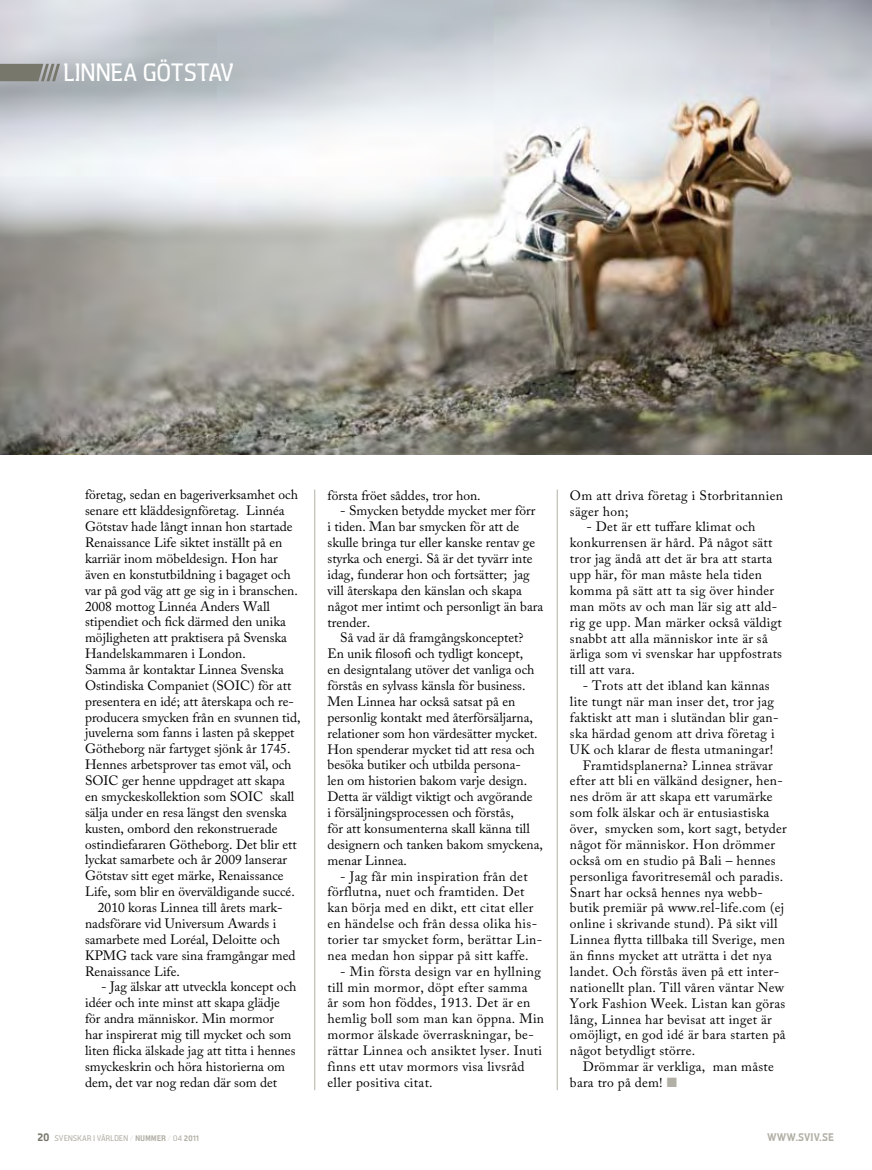
<style>
.page{position:relative;width:872px;height:1170px;background:#fff}
.page>*{position:absolute;margin:0;border:0;box-sizing:border-box;transform-origin:0 0}
.t1{font:500 25.5px "Aquarius";letter-spacing:.015em;color:#fff}
.t2{font:13.5px/15.9px "Adobe Caslon Pro";color:#000}
.t3{font:13.5px/15.9px "Adobe Caslon Pro";letter-spacing:.02em;color:#000}
.t4{font:13.5px/15.9px "Adobe Caslon Pro";letter-spacing:.025em;color:#000}
.t5{font:700 11.25px "Aquarius";letter-spacing:.055em;color:#b2b0a6}
.t6{font:500 8.25px "Aquarius";letter-spacing:.05em;color:#b2b0a6}
.s1{color:#b2b0a6}
.s2{font-weight:700;font-size:11.25px;color:#77776b}
.s3{font-weight:300}
.s4{font-weight:700}
</style>
<div class="page">
<img style="left:0;top:0;width:872px;height:455px">
<svg style="left:0;top:64px;width:60px;height:17px"></svg>
<hr style="left:314px;top:489px;width:1px;height:601px;background:#b2b0a6">
<hr style="left:557px;top:489px;width:1px;height:601px;background:#b2b0a6">
<p class="t1" style="left:64px;top:59px;width:25px">LINNEA</p>
<p class="t1" style="left:143px;top:59px;width:79px">GÖTSTAV</p>
<p class="t2" style="left:85px;top:487px;width:214px">företag, sedan en bageriverksamhet och</p>
<p class="t2" style="left:85px;top:502px;width:201px">senare ett kläddesignföretag. Linnéa</p>
<p class="t2" style="left:85px;top:518px;width:209px">Götstav hade långt innan hon startade</p>
<p class="t2" style="left:85px;top:534px;width:199px">Renaissance Life siktet inställt på en</p>
<p class="t2" style="left:85px;top:550px;width:194px">karriär inom möbeldesign. Hon har</p>
<p class="t2" style="left:85px;top:566px;width:207px">även en konstutbildning i bagaget och</p>
<p class="t2" style="left:85px;top:582px;width:214px">var på god väg att ge sig in i branschen.</p>
<p class="t2" style="left:85px;top:598px;width:186px">2008 mottog Linnéa Anders Wall</p>
<p class="t2" style="left:85px;top:613px;width:202px">stipendiet och fick därmed den unika</p>
<p class="t2" style="left:85px;top:629px;width:203px">möjligheten att praktisera på Svenska</p>
<p class="t2" style="left:85px;top:645px;width:162px">Handelskammaren i London.</p>
<p class="t2" style="left:85px;top:661px;width:200px">Samma år kontaktar Linnea Svenska</p>
<p class="t2" style="left:85px;top:677px;width:208px">Ostindiska Companiet (SOIC) för att</p>
<p class="t2" style="left:85px;top:693px;width:210px">presentera en idé; att återskapa och re-</p>
<p class="t2" style="left:85px;top:709px;width:217px">producera smycken från en svunnen tid,</p>
<p class="t2" style="left:85px;top:724px;width:211px">juvelerna som fanns i lasten på skeppet</p>
<p class="t2" style="left:85px;top:740px;width:207px">Götheborg när fartyget sjönk år 1745.</p>
<p class="t2" style="left:85px;top:756px;width:208px">Hennes arbetsprover tas emot väl, och</p>
<p class="t2" style="left:85px;top:772px;width:201px">SOIC ger henne uppdraget att skapa</p>
<p class="t2" style="left:85px;top:788px;width:211px">en smyckeskollektion som SOIC skall</p>
<p class="t2" style="left:85px;top:804px;width:203px">sälja under en resa längst den svenska</p>
<p class="t2" style="left:85px;top:820px;width:194px">kusten, ombord den rekonstruerade</p>
<p class="t2" style="left:85px;top:835px;width:213px">ostindiefararen Götheborg. Det blir ett</p>
<p class="t2" style="left:85px;top:851px;width:204px">lyckat samarbete och år 2009 lanserar</p>
<p class="t2" style="left:85px;top:867px;width:200px">Götstav sitt eget märke, Renaissance</p>
<p class="t2" style="left:85px;top:883px;width:211px">Life, som blir en överväldigande succé.</p>
<p class="t2" style="left:98px;top:899px;width:186px">2010 koras Linnea till årets mark-</p>
<p class="t2" style="left:85px;top:915px;width:193px">nadsförare vid Universum Awards i</p>
<p class="t2" style="left:85px;top:931px;width:196px">samarbete med Loréal, Deloitte och</p>
<p class="t2" style="left:85px;top:947px;width:212px">KPMG tack vare sina framgångar med</p>
<p class="t2" style="left:85px;top:962px;width:96px">Renaissance Life.</p>
<p class="t2" style="left:85px;top:978px;width:213px;text-indent:16px">- Jag älskar att utveckla koncept och idéer och inte minst att skapa glädje för andra människor. Min mormor<br>har inspirerat mig till mycket och som liten flicka älskade jag att titta i hennes smyckeskrin och höra historierna om dem, det var nog redan där som det</p>
<p class="t2" style="left:327px;top:487px;width:155px">första fröet såddes, tror hon.</p>
<p class="t2" style="left:340px;top:503px;width:196px">- Smycken betydde mycket mer förr</p>
<p class="t2" style="left:327px;top:518px;width:193px">i tiden. Man bar smycken för att de</p>
<p class="t2" style="left:327px;top:534px;width:209px">skulle bringa tur eller kanske rentav ge</p>
<p class="t2" style="left:327px;top:550px;width:206px">styrka och energi. Så är det tyvärr inte</p>
<p class="t2" style="left:327px;top:566px;width:204px">idag, funderar hon och fortsätter; jag</p>
<p class="t2" style="left:327px;top:582px;width:196px">vill återskapa den känslan och skapa</p>
<p class="t2" style="left:327px;top:598px;width:217px">något mer intimt och personligt än bara</p>
<p class="t2" style="left:327px;top:614px;width:44px">trender.</p>
<p class="t2" style="left:340px;top:629px;width:185px">Så vad är då framgångskonceptet?</p>
<p class="t2" style="left:327px;top:645px;width:197px">En unik filosofi och tydligt koncept,</p>
<p class="t2" style="left:327px;top:661px;width:208px">en designtalang utöver det vanliga och</p>
<p class="t2" style="left:327px;top:677px;width:199px">förstås en sylvass känsla för business.</p>
<p class="t2" style="left:327px;top:693px;width:189px">Men Linnea har också satsat på en</p>
<p class="t2" style="left:327px;top:709px;width:207px">personlig kontakt med återförsäljarna,</p>
<p class="t2" style="left:327px;top:725px;width:212px">relationer som hon värdesätter mycket.</p>
<p class="t2" style="left:327px;top:740px;width:209px">Hon spenderar mycket tid att resa och</p>
<p class="t2" style="left:327px;top:756px;width:195px">besöka butiker och utbilda persona-</p>
<p class="t2" style="left:327px;top:772px;width:201px">len om historien bakom varje design.</p>
<p class="t2" style="left:327px;top:788px;width:206px">Detta är väldigt viktigt och avgörande</p>
<p class="t2" style="left:327px;top:804px;width:188px">i försäljningsprocessen och förstås,</p>
<p class="t2" style="left:327px;top:820px;width:204px">för att konsumenterna skall känna till</p>
<p class="t2" style="left:327px;top:836px;width:217px">designern och tanken bakom smyckena,</p>
<p class="t2" style="left:327px;top:852px;width:81px">menar Linnea.</p>
<p class="t4" style="left:327px;top:867px;width:216px;text-indent:13px">- Jag får min inspiration från det förflutna, nuet och framtiden. Det kan börja med en dikt, ett citat eller en händelse och från dessa olika his&shy;torier tar smycket form, berättar Lin&shy;nea medan hon sippar på sitt kaffe.</p>
<p class="t4" style="left:327px;top:963px;width:218px;text-indent:13px">- Min första design var en hyllning till min mormor, döpt efter samma<br>år som hon föddes, 1913. Det är en hemlig boll som man kan öppna. Min mormor älskade överraskningar, be&shy;rättar Linnea och ansiktet lyser. Inuti finns ett utav mormors visa livsråd eller positiva citat.</p>
<p class="t4" style="left:570px;top:487px;width:214px">Om att driva företag i Storbritannien säger hon;</p>
<p class="t3" style="left:570px;top:519px;width:214px;text-indent:16px">- Det är ett tuffare klimat och konkurrensen är hård. På något sätt tror jag ändå att det är bra att starta upp här, för man måste hela tiden komma på sätt att ta sig över hinder man möts av och man lär sig att ald&shy;rig ge upp. Man märker också väldigt snabbt att alla människor inte är så ärliga som vi svenskar har uppfostrats till att vara.</p>
<p class="t3" style="left:583px;top:677px;width:188px">- Trots att det ibland kan kännas</p>
<p class="t3" style="left:570px;top:693px;width:205px">lite tungt när man inser det, tror jag</p>
<p class="t3" style="left:570px;top:709px;width:210px">faktiskt att man i slutändan blir gan-</p>
<p class="t3" style="left:570px;top:725px;width:206px">ska härdad genom att driva företag i</p>
<p class="t3" style="left:570px;top:741px;width:205px">UK och klarar de flesta utmaningar!</p>
<p class="t3" style="left:583px;top:756px;width:192px">Framtidsplanerna? Linnea strävar</p>
<p class="t3" style="left:570px;top:772px;width:214px">efter att bli en välkänd designer, hen-</p>
<p class="t3" style="left:570px;top:788px;width:204px">nes dröm är att skapa ett varumärke</p>
<p class="t3" style="left:570px;top:804px;width:201px">som folk älskar och är entusiastiska</p>
<p class="t3" style="left:570px;top:820px;width:218px">över, smycken som, kort sagt, betyder</p>
<p class="t3" style="left:570px;top:836px;width:206px">något för människor. Hon drömmer</p>
<p class="t3" style="left:570px;top:852px;width:207px">också om en studio på Bali – hennes</p>
<p class="t3" style="left:570px;top:868px;width:215px">personliga favoritresemål och paradis.</p>
<p class="t3" style="left:570px;top:883px;width:194px">Snart har också hennes nya webb-</p>
<p class="t3" style="left:570px;top:899px;width:216px">butik premiär på www.rel-life.com (ej</p>
<p class="t3" style="left:570px;top:915px;width:209px">online i skrivande stund). På sikt vill</p>
<p class="t3" style="left:570px;top:931px;width:216px">Linnea flytta tillbaka till Sverige, men</p>
<p class="t3" style="left:570px;top:947px;width:203px">än finns mycket att uträtta i det nya</p>
<p class="t3" style="left:570px;top:963px;width:211px">landet. Och förstås även på ett inter-</p>
<p class="t3" style="left:570px;top:979px;width:215px">nationellt plan. Till våren väntar New</p>
<p class="t3" style="left:570px;top:994px;width:217px">York Fashion Week. Listan kan göras</p>
<p class="t3" style="left:570px;top:1010px;width:203px">lång, Linnea har bevisat att inget är</p>
<p class="t3" style="left:570px;top:1026px;width:217px">omöjligt, en god idé är bara starten på</p>
<p class="t3" style="left:570px;top:1042px;width:127px">något betydligt större.</p>
<p class="t3" style="left:583px;top:1058px;width:193px">Drömmar är verkliga, man måste</p>
<p class="t3" style="left:570px;top:1074px;width:108px">bara tro på dem! <span class="s1">■</span></p>
<p class="t6" style="left:38px;top:1133px;width:162px"><span class="s2">20</span> SVENSKAR I VÄRLDEN <span class="s3">/</span> <span class="s4">NUMMER</span> <span class="s3">/</span> 04 <span class="s4">2011</span></p>
<p class="t5" style="left:767px;top:1131px;width:67px">WWW.SVIV.SE</p>
</div>
